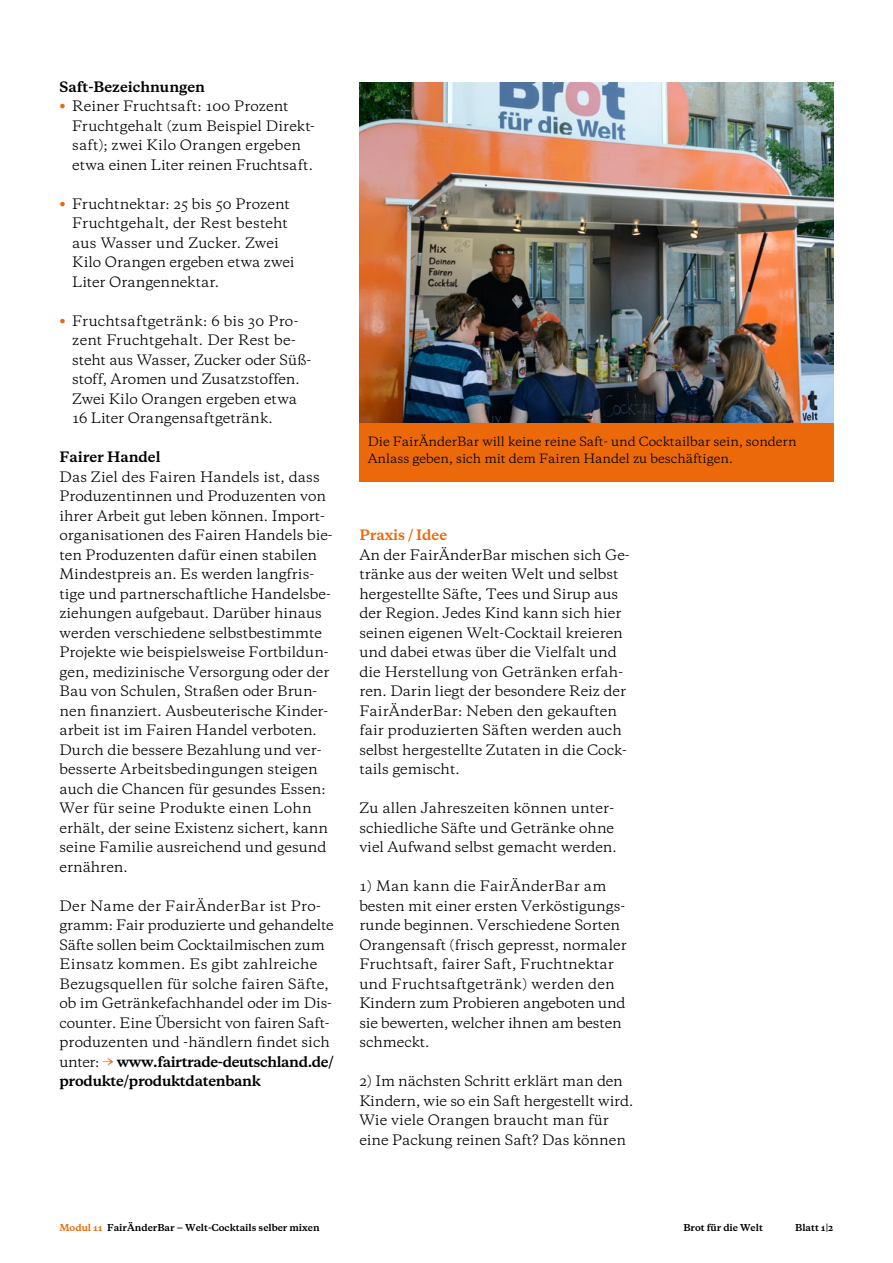
<style>
.page{position:relative;width:893px;height:1263px;background:#fff}
.page>*{position:absolute;margin:0;border:0;box-sizing:border-box;transform-origin:0 0}
.t1{font:13.5px/19.5px "Galaxie Copernicus";color:#000}
.t2{font:700 13.5px "Galaxie Copernicus";color:#000}
.t3{font:700 13.5px "Galaxie Copernicus";color:#eb690b}
.t4{font:12px/16.5px "Galaxie Copernicus";color:#000}
.t5{font:700 9px "Galaxie Copernicus";color:#000}
.s1{font-weight:800;color:#eb690b}
.s2{font-weight:700;color:#eb690b}
.s3{font-weight:700}
.s4{color:#eb690b}
</style>
<div class="page">
<img style="left:359px;top:83px;width:474px;height:340px">
<div style="left:359px;top:423px;width:474px;height:59px;background:#eb690b"></div>
<p class="t2" style="left:60px;top:78px;width:147px">Saft-Bezeichnungen</p>
<p class="t1" style="left:72px;top:97px;width:244px;text-indent:-13px"><span class="s1">•</span> Reiner Fruchtsaft: 100 Prozent Fruchtgehalt (zum Beispiel Direkt&shy;saft); zwei Kilo Orangen ergeben etwa einen Liter reinen Fruchtsaft.</p>
<p class="t1" style="left:72px;top:194px;width:224px;text-indent:-13px"><span class="s1">•</span> Fruchtnektar: 25 bis 50 Prozent<br>Fruchtgehalt, der Rest besteht aus Wasser und Zucker. Zwei<br>Kilo Orangen ergeben etwa zwei<br>Liter Orangennektar.</p>
<p class="t1" style="left:72px;top:311px;width:240px;text-indent:-13px"><span class="s1">•</span> Fruchtsaftgetränk: 6 bis 30 Pro&shy;zent Fruchtgehalt. Der Rest be&shy;steht aus Wasser, Zucker oder Süß&shy;stoff, Aromen und Zusatzstoffen.<br>Zwei Kilo Orangen ergeben etwa<br>16 Liter Orangensaftgetränk.</p>
<p class="t2" style="left:60px;top:448px;width:102px">Fairer Handel</p>
<p class="t1" style="left:60px;top:467px;width:275px">Das Ziel des Fairen Handels ist, dass Produzentinnen und Produzenten von ihrer Arbeit gut leben können. Import&shy;organisationen des Fairen Handels bie&shy;ten Produzenten dafür einen stabilen Mindestpreis an. Es werden langfris&shy;tige und partnerschaftliche Handelsbe&shy;ziehungen aufgebaut. Darüber hinaus werden verschiedene selbstbestimmte Projekte wie beispielsweise Fortbildun&shy;gen, medizinische Versorgung oder der Bau von Schulen, Straßen oder Brun&shy;nen finanziert. Ausbeuterische Kinder&shy;arbeit ist im Fairen Handel verboten.<br>Durch die bessere Bezahlung und ver&shy;besserte Arbeitsbedingungen steigen auch die Chancen für gesundes Essen:<br>Wer für seine Produkte einen Lohn erhält, der seine Existenz sichert, kann seine Familie ausreichend und gesund ernähren.</p>
<p class="t1" style="left:60px;top:896px;width:276px">Der Name der FairÄnderBar ist Pro&shy;gramm: Fair produzierte und gehandelte Säfte sollen beim Cocktailmischen zum Einsatz kommen. Es gibt zahlreiche Bezugsquellen für solche fairen Säfte, ob im Getränkefachhandel oder im Dis&shy;counter. Eine Übersicht von fairen Saft&shy;produzenten und -händlern findet sich unter: <span class="s2">→</span> <span class="s3">www.fairtrade-deutschland.de/ produkte/produktdatenbank</span></p>
<p class="t4" style="left:368px;top:434px;width:430px">Die FairÄnderBar will keine reine Saft- und Cocktailbar sein, sondern<br>Anlass geben, sich mit dem Fairen Handel zu beschäftigen.</p>
<p class="t3" style="left:359px;top:526px;width:89px">Praxis / Idee</p>
<p class="t1" style="left:359px;top:545px;width:272px">An der FairÄnderBar mischen sich Ge&shy;tränke aus der weiten Welt und selbst hergestellte Säfte, Tees und Sirup aus der Region. Jedes Kind kann sich hier seinen eigenen Welt-Cocktail kreieren und dabei etwas über die Vielfalt und die Herstellung von Getränken erfah&shy;ren. Darin liegt der besondere Reiz der FairÄnderBar: Neben den gekauften fair produzierten Säften werden auch selbst hergestellte Zutaten in die Cock&shy;tails gemischt.</p>
<p class="t1" style="left:359px;top:798px;width:259px">Zu allen Jahreszeiten können unter&shy;schiedliche Säfte und Getränke ohne viel Aufwand selbst gemacht werden.</p>
<p class="t1" style="left:359px;top:876px;width:269px">1) Man kann die FairÄnderBar am besten mit einer ersten Verköstigungs&shy;runde beginnen. Verschiedene Sorten Orangensaft (frisch gepresst, normaler Fruchtsaft, fairer Saft, Fruchtnektar und Fruchtsaftgetränk) werden den Kindern zum Probieren angeboten und sie bewerten, welcher ihnen am besten schmeckt.</p>
<p class="t1" style="left:359px;top:1071px;width:275px">2) Im nächsten Schritt erklärt man den Kindern, wie so ein Saft hergestellt wird.<br>Wie viele Orangen braucht man für eine Packung reinen Saft? Das können</p>
<p class="t5" style="left:60px;top:1221px;width:262px"><span class="s4">Modul 11</span> FairÄnderBar ‒ Welt-Cocktails selber mixen</p>
<p class="t5" style="left:683px;top:1221px;width:81px">Brot für die Welt</p>
<p class="t5" style="left:795px;top:1221px;width:40px">Blatt 1|2</p>
</div>
